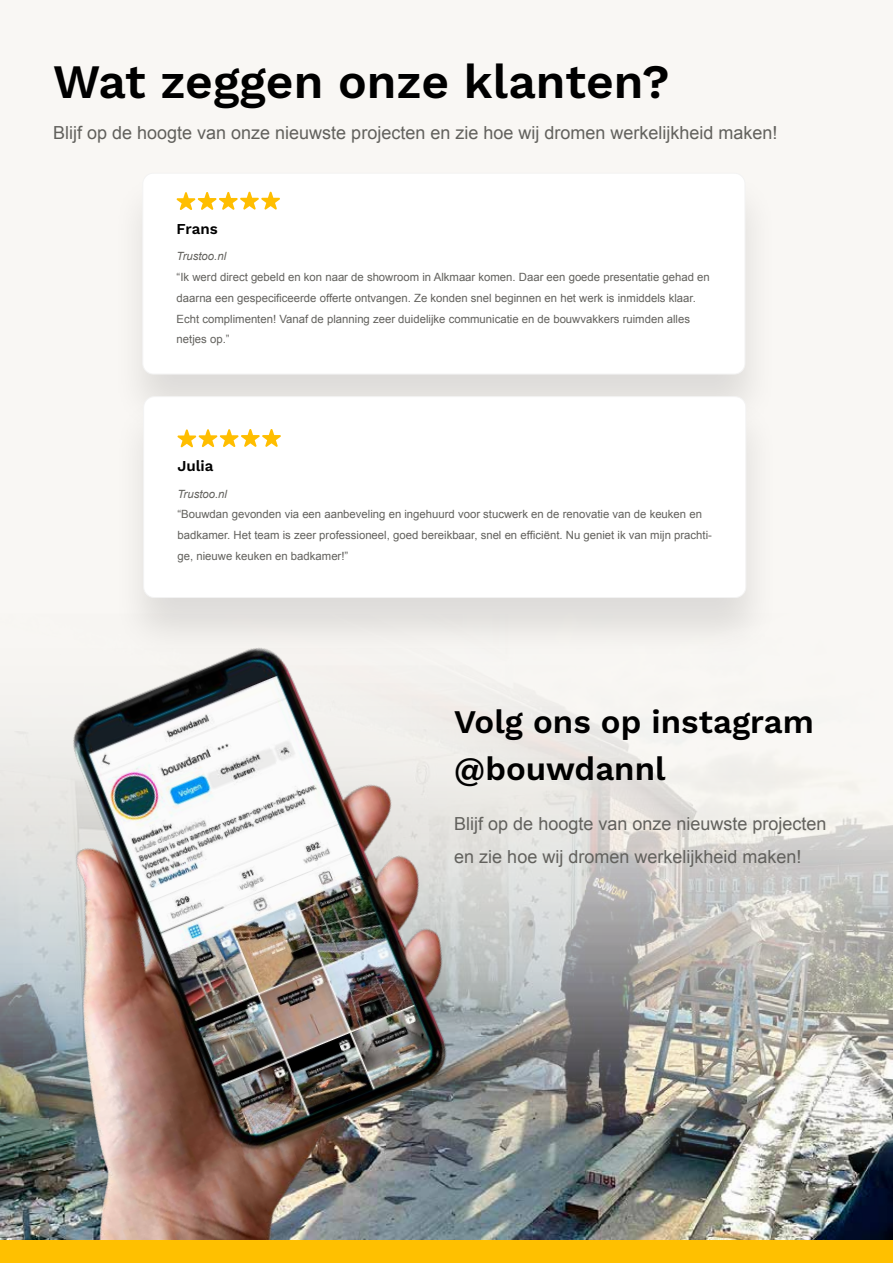
<style>
.page{position:relative;width:893px;height:1263px;background:#fff}
.page>*{position:absolute;margin:0;border:0;box-sizing:border-box;transform-origin:0 0}
.t1{font:600 48px "Work Sans";color:#000}
.t2{font:600 33px/46.5px "Work Sans";color:#000}
.t3{font:18px/33px "Arial";color:#62615d}
.t4{font:600 15.15px "Work Sans";color:#000}
.t5{font:11.4px/20.9px "Arial";color:#62615d}
.t6{font:italic 11.4px "Arial";color:#62615d}
</style>
<div class="page">
<div style="left:0;top:0;width:893px;height:1248px;background:#f9f7f4"></div>
<img style="left:662px;top:771px;width:231px;height:470px">
<div style="left:111px;top:169px;width:668px;height:268px;background:#000;opacity:.11"></div>
<div style="left:143px;top:173px;width:602px;height:201px;background:#fff;border-radius:11px"></div>
<div style="left:142px;top:173px;width:603px;height:201px;border:1px solid #f3f3f3;border-radius:11px"></div>
<svg style="left:176px;top:191px;width:104px;height:19px"></svg>
<div style="left:112px;top:393px;width:668px;height:267px;background:#000;opacity:.11"></div>
<div style="left:144px;top:397px;width:602px;height:200px;background:#fff;border-radius:11px"></div>
<svg style="left:177px;top:429px;width:104px;height:19px"></svg>
<img style="left:0;top:473px;width:662px;height:768px">
<div style="left:0;top:1241px;width:893px;height:22px;background:#ffc000"></div>
<h1 class="t1" style="left:53px;top:46px;width:618px">Wat zeggen onze klanten?</h1>
<h3 class="t3" style="left:53px;top:117px;width:726px">Blijf op de hoogte van onze nieuwste projecten en zie hoe wij dromen werkelijkheid maken!</h3>
<h3 class="t4" style="left:177px;top:217px;width:43px">Frans</h3>
<p class="t6" style="left:177px;top:249px;width:51px">Trustoo.nl</p>
<p class="t5" style="left:177px;top:267px;width:535px">“Ik werd direct gebeld en kon naar de showroom in Alkmaar komen. Daar een goede presentatie gehad en daarna een gespecificeerde offerte ontvangen. Ze konden snel beginnen en het werk is inmiddels klaar.<br>Echt complimenten! Vanaf de planning zeer duidelijke communicatie en de bouwvakkers ruimden alles netjes op.”</p>
<h3 class="t4" style="left:177px;top:454px;width:38px">Julia</h3>
<p class="t6" style="left:177px;top:486px;width:51px">Trustoo.nl</p>
<p class="t5" style="left:177px;top:504px;width:536px">“Bouwdan gevonden via een aanbeveling en ingehuurd voor stucwerk en de renovatie van de keuken en badkamer. Het team is zeer professioneel, goed bereikbaar, snel en efficiënt. Nu geniet ik van mijn prachti&shy;ge, nieuwe keuken en badkamer!”</p>
<h2 class="t2" style="left:454px;top:697px;width:361px">Volg ons op instagram @bouwdannl</h2>
<h3 class="t3" style="left:454px;top:807px;width:374px">Blijf op de hoogte van onze nieuwste projecten en zie hoe wij dromen werkelijkheid maken!</h3>
</div>
